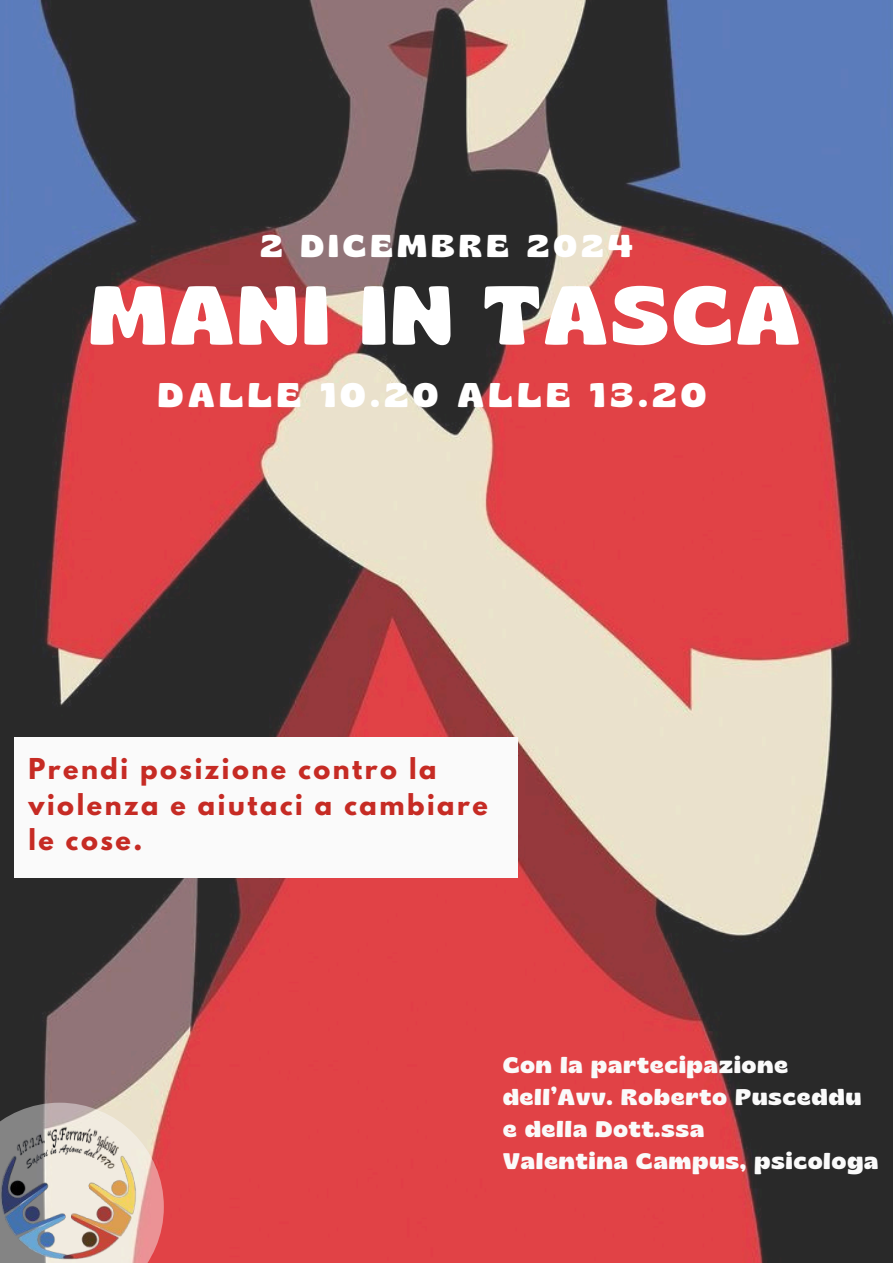
<style>
.page{position:relative;width:893px;height:1263px;background:#fff}
.page>*{position:absolute;margin:0;border:0;box-sizing:border-box;transform-origin:0 0}
.t1{font:700 82.8px "Gliker";letter-spacing:.05em;color:#fff}
.t2{font:700 34.12px "Gliker";letter-spacing:.15em;color:#fff}
.t3{font:700 31.5px "Gliker";letter-spacing:.15em;color:#fff}
.t4{font:700 25.5px/35.4px "League Spartan";letter-spacing:.1em;color:#c62b24}
.t5{font:700 22.5px/32.1px "Gliker";letter-spacing:.05em;color:#fafafa}
</style>
<div class="page">
<img style="left:0;top:0;width:893px;height:1263px">
<div style="left:14px;top:737px;width:503px;height:141px;background:#fafafa"></div>
<svg style="left:0;top:1103px;width:164px;height:160px;background:#cf9e99"></svg>
<img style="left:0;top:1121px;width:142px;height:142px">
<p class="t3" style="left:260px;top:224px;width:374px">2 DICEMBRE 2024</p>
<h1 class="t1" style="left:89px;top:260px;width:711px">MANI IN TASCA</h1>
<p class="t2" style="left:158px;top:372px;width:549px">DALLE 10.20 ALLE 13.20</p>
<h2 class="t4" style="left:28px;top:755px;width:461px">Prendi posizione contro la violenza e aiutaci a cambiare le cose.</h2>
<h3 class="t5" style="left:503px;top:1048px;width:359px">Con la partecipazione dell’Avv. Roberto Pusceddu</h3>
<p class="t5" style="left:503px;top:1112px;width:203px">e della Dott.ssa</p>
<p class="t5" style="left:503px;top:1144px;width:377px">Valentina Campus, psicologa</p>
</div>
